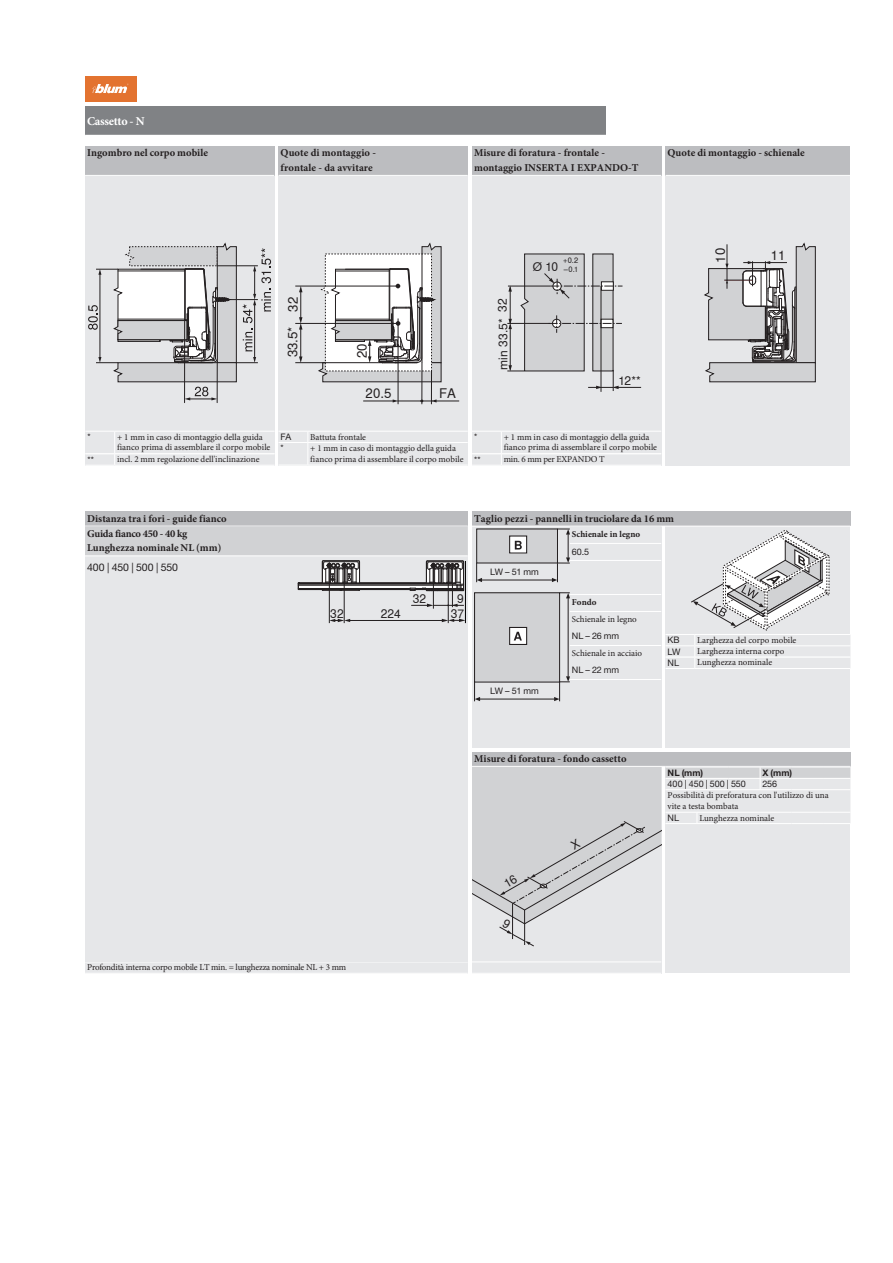
<style>
.page{position:relative;width:893px;height:1263px;background:#fff}
.page>*{position:absolute;margin:0;border:0;box-sizing:border-box;transform-origin:0 0}
.t1{font:13.2px "Nimbus Sans Global";color:#231f20}
.t2{font:12px "Nimbus Sans Global";color:#231f20}
.t3{font:700 12px "Minion Pro";letter-spacing:-.025em;color:#fff}
.t4{font:700 10.5px/14.9px "Minion Pro";letter-spacing:.005em;color:#231f20}
.t5{font:10.5px "Helvetica Neue LT Pro";letter-spacing:-.01em;color:#231f20}
.t6{font:9px/10.8px "Minion Pro";color:#231f20}
.t7{font:9px "Minion Pro";letter-spacing:-.025em;color:#231f20}
.t8{font:9px "Helvetica Neue LT Pro";letter-spacing:-.005em;color:#231f20}
.t9{font:700 9px "Minion Pro";letter-spacing:.005em;color:#231f20}
.t10{font:700 9px "Helvetica Neue LT Pro";color:#231f20}
.t11{font:7.5px/9px "Nimbus Sans Global";color:#231f20}
</style>
<div class="page">
<div style="left:85px;top:176px;width:189px;height:255px;background:#e6e7e9"></div>
<div style="left:279px;top:176px;width:189px;height:255px;background:#e6e7e9"></div>
<div style="left:472px;top:176px;width:189px;height:255px;background:#e6e7e9"></div>
<div style="left:665px;top:176px;width:185px;height:255px;background:#e6e7e9"></div>
<div style="left:472px;top:526px;width:189px;height:221px;background:#e6e7e9"></div>
<div style="left:665px;top:634px;width:185px;height:113px;background:#e6e7e9"></div>
<div style="left:472px;top:767px;width:189px;height:194px;background:#e6e7e9"></div>
<div style="left:665px;top:767px;width:185px;height:206px;background:#e6e7e9"></div>
<hr style="left:217px;top:361px;width:1px;height:42px;background:#231f20">
<svg style="left:88px;top:243px;width:183px;height:157px"></svg>
<hr style="left:184px;top:319px;width:1px;height:84px;background:#231f20">
<hr style="left:295px;top:323px;width:103px;height:1px;background:#231f20">
<hr style="left:300px;top:328px;width:1px;height:30px;background:#231f20">
<svg style="left:299px;top:356px;width:3px;height:6px"></svg>
<hr style="left:295px;top:286px;width:103px;height:1px;background:#231f20">
<svg style="left:299px;top:286px;width:3px;height:44px"></svg>
<hr style="left:295px;top:362px;width:103px;height:1px;background:#231f20">
<svg style="left:318px;top:243px;width:123px;height:139px;background:#d3d3d4"></svg>
<hr style="left:422px;top:363px;width:1px;height:41px;background:#231f20">
<hr style="left:431px;top:371px;width:1px;height:33px;background:#231f20">
<hr style="left:398px;top:319px;width:1px;height:85px;background:#231f20">
<hr style="left:363px;top:401px;width:31px;height:1px;background:#231f20">
<svg style="left:393px;top:399px;width:66px;height:3px"></svg>
<hr style="left:601px;top:286px;width:1px;height:106px;background:#231f20">
<svg style="left:507px;top:253px;width:134px;height:138px"></svg>
<hr style="left:510px;top:325px;width:1px;height:44px;background:#231f20">
<svg style="left:704px;top:243px;width:112px;height:139px"></svg>
<div style="left:477px;top:529px;width:80px;height:34px;background:#d1d2d4"></div>
<div style="left:475px;top:593px;width:85px;height:89px;background:#d1d2d4"></div>
<div style="left:474px;top:592px;width:86px;height:90px;border:1px solid #231f20"></div>
<svg style="left:476px;top:563px;width:6px;height:19px"></svg>
<hr style="left:482px;top:580px;width:70px;height:1px;background:#231f20">
<svg style="left:474px;top:682px;width:6px;height:19px"></svg>
<hr style="left:480px;top:699px;width:74px;height:1px;background:#231f20">
<div style="left:510px;top:627px;width:17px;height:17px;background:#fff"></div>
<div style="left:509px;top:627px;width:18px;height:18px;border:1px solid #231f20"></div>
<svg style="left:514px;top:632px;width:8px;height:8px"></svg>
<div style="left:510px;top:536px;width:17px;height:17px;background:#fff"></div>
<div style="left:509px;top:535px;width:18px;height:18px;border:1px solid #231f20"></div>
<svg style="left:515px;top:541px;width:7px;height:8px"></svg>
<div style="left:85px;top:106px;width:521px;height:29px;background:#808285"></div>
<div style="left:85px;top:146px;width:189px;height:29px;background:#bcbdc0"></div>
<div style="left:279px;top:146px;width:189px;height:29px;background:#bcbdc0"></div>
<div style="left:472px;top:146px;width:189px;height:29px;background:#bcbdc0"></div>
<div style="left:665px;top:146px;width:185px;height:29px;background:#bcbdc0"></div>
<div style="left:85px;top:511px;width:383px;height:15px;background:#bcbdc0"></div>
<div style="left:472px;top:511px;width:378px;height:15px;background:#bcbdc0"></div>
<hr style="left:472px;top:526px;width:378px;height:1px;background:#fff">
<div style="left:472px;top:752px;width:378px;height:14px;background:#bcbdc0"></div>
<svg style="left:85px;top:431px;width:576px;height:35px;background:#e8e9ea"></svg>
<hr style="left:501px;top:465px;width:160px;height:1px;background:#fff">
<svg style="left:552px;top:526px;width:298px;height:175px"></svg>
<hr style="left:570px;top:543px;width:91px;height:1px;background:#fff">
<hr style="left:570px;top:560px;width:91px;height:1px;background:#fff">
<hr style="left:570px;top:594px;width:91px;height:1px;background:#fff">
<hr style="left:570px;top:611px;width:91px;height:1px;background:#fff">
<hr style="left:570px;top:645px;width:91px;height:1px;background:#fff">
<hr style="left:570px;top:679px;width:91px;height:1px;background:#fff">
<div style="left:665px;top:431px;width:185px;height:34px;background:#e6e7e9"></div>
<div style="left:85px;top:962px;width:383px;height:11px;background:#e6e7e9"></div>
<div style="left:472px;top:962px;width:189px;height:11px;background:#e6e7e9"></div>
<div style="left:85px;top:591px;width:383px;height:370px;background:#e6e7e9"></div>
<svg style="left:85px;top:526px;width:383px;height:65px;background:#cfcfd1"></svg>
<hr style="left:448px;top:563px;width:1px;height:60px;background:#231f20">
<hr style="left:433px;top:563px;width:1px;height:46px;background:#231f20">
<hr style="left:329px;top:562px;width:1px;height:61px;background:#231f20">
<hr style="left:344px;top:563px;width:1px;height:60px;background:#231f20">
<hr style="left:349px;top:620px;width:94px;height:1px;background:#231f20">
<svg style="left:442px;top:619px;width:23px;height:3px"></svg>
<hr style="left:465px;top:561px;width:1px;height:62px;background:#000001">
<svg style="left:329px;top:619px;width:21px;height:3px"></svg>
<svg style="left:411px;top:604px;width:53px;height:3px"></svg>
<hr style="left:452px;top:563px;width:1px;height:44px;background:#231f20">
<div style="left:85px;top:77px;width:51px;height:25px;background:#e37330"></div>
<svg style="left:92px;top:84px;width:36px;height:9px"></svg>
<svg style="left:472px;top:767px;width:378px;height:179px"></svg>
<h2 class="t3" style="left:87px;top:113px;width:59px">Cassetto - N</h2>
<p class="t4" style="left:87px;top:145px;width:122px">Ingombro nel corpo mobile</p>
<p class="t4" style="left:281px;top:145px;width:97px">Quote di montaggio - frontale - da avvitare</p>
<p class="t4" style="left:474px;top:145px;width:166px">Misure di foratura - frontale - montaggio INSERTA I EXPANDO-T</p>
<p class="t4" style="left:668px;top:145px;width:139px">Quote di montaggio - schienale</p>
<h1 class="t1" style="left:285px;top:312px;width:16px;rotate:-90deg">32</h1>
<h1 class="t1" style="left:285px;top:357px;width:32px;rotate:-90deg">33.5*</h1>
<h1 class="t1" style="left:355px;top:358px;width:16px;rotate:-90deg">20</h1>
<h1 class="t1" style="left:366px;top:386px;width:27px">20.5</h1>
<h1 class="t1" style="left:439px;top:386px;width:18px">FA</h1>
<h2 class="t2" style="left:496px;top:312px;width:15px;rotate:-90deg">32</h2>
<h2 class="t2" style="left:496px;top:370px;width:53px;rotate:-90deg">min 33.5*</h2>
<h2 class="t2" style="left:533px;top:260px;width:27px">Ø 10</h2>
<p class="t11" style="left:563px;top:256px;width:17px">+0.2 –0.1</p>
<h2 class="t2" style="left:619px;top:374px;width:24px">12**</h2>
<p class="t8" style="left:87px;top:431px;width:5px">*</p>
<p class="t6" style="left:117px;top:431px;width:155px">+ 1 mm in caso di montaggio della guida fianco prima di assemblare il corpo mobile</p>
<p class="t8" style="left:87px;top:454px;width:8px">**</p>
<p class="t6" style="left:117px;top:454px;width:144px">incl. 2 mm regolazione dell'inclinazione</p>
<p class="t8" style="left:281px;top:431px;width:12px">FA</p>
<p class="t6" style="left:310px;top:431px;width:57px">Battuta frontale</p>
<p class="t8" style="left:281px;top:443px;width:5px">*</p>
<p class="t6" style="left:310px;top:442px;width:155px">+ 1 mm in caso di montaggio della guida fianco prima di assemblare il corpo mobile</p>
<p class="t8" style="left:474px;top:431px;width:5px">*</p>
<p class="t6" style="left:504px;top:431px;width:155px">+ 1 mm in caso di montaggio della guida fianco prima di assemblare il corpo mobile</p>
<p class="t8" style="left:474px;top:454px;width:8px">**</p>
<p class="t7" style="left:504px;top:454px;width:102px">min. 6 mm per EXPANDO T</p>
<p class="t4" style="left:87px;top:511px;width:141px">Distanza tra i fori - guide fianco</p>
<p class="t4" style="left:474px;top:511px;width:201px">Taglio pezzi - pannelli in truciolare da 16 mm</p>
<p class="t4" style="left:87px;top:525px;width:136px">Guida fianco 450 - 40 kg<br>Lunghezza nominale NL (mm)</p>
<p class="t5" style="left:87px;top:561px;width:92px">400 | 450 | 500 | 550</p>
<p class="t8" style="left:490px;top:566px;width:50px">LW – 51 mm</p>
<p class="t9" style="left:572px;top:528px;width:70px">Schienale in legno</p>
<p class="t8" style="left:572px;top:546px;width:19px">60.5</p>
<h1 class="t1" style="left:713px;top:263px;width:16px;rotate:-90deg">10</h1>
<h1 class="t1" style="left:771px;top:248px;width:16px">11</h1>
<h2 class="t2" style="left:413px;top:592px;width:15px">32</h2>
<h2 class="t2" style="left:457px;top:591px;width:8px">9</h2>
<h2 class="t2" style="left:330px;top:607px;width:15px">32</h2>
<h2 class="t2" style="left:451px;top:607px;width:15px">37</h2>
<h2 class="t2" style="left:381px;top:607px;width:22px">224</h2>
<p class="t8" style="left:490px;top:685px;width:50px">LW – 51 mm</p>
<p class="t9" style="left:572px;top:597px;width:26px">Fondo</p>
<p class="t6" style="left:572px;top:614px;width:66px">Schienale in legno</p>
<p class="t8" style="left:572px;top:631px;width:49px">NL – 26 mm</p>
<p class="t6" style="left:572px;top:648px;width:72px">Schienale in acciaio</p>
<p class="t8" style="left:572px;top:665px;width:49px">NL – 22 mm</p>
<p class="t4" style="left:474px;top:751px;width:154px">Misure di foratura - fondo cassetto</p>
<p class="t8" style="left:668px;top:635px;width:14px">KB</p>
<p class="t6" style="left:697px;top:634px;width:101px">Larghezza del corpo mobile</p>
<p class="t8" style="left:668px;top:646px;width:14px">LW</p>
<p class="t6" style="left:697px;top:646px;width:89px">Larghezza interna corpo</p>
<p class="t8" style="left:668px;top:657px;width:13px">NL</p>
<p class="t6" style="left:697px;top:657px;width:76px">Lunghezza nominale</p>
<p class="t10" style="left:668px;top:767px;width:37px">NL (mm)</p>
<p class="t10" style="left:762px;top:767px;width:31px">X (mm)</p>
<p class="t8" style="left:668px;top:779px;width:80px">400 | 450 | 500 | 550</p>
<p class="t8" style="left:762px;top:779px;width:16px">256</p>
<p class="t6" style="left:668px;top:789px;width:163px;line-height:11.4px">Possibilità di preforatura con l'utilizzo di una vite a testa bombata</p>
<p class="t8" style="left:668px;top:812px;width:13px">NL</p>
<p class="t6" style="left:699px;top:812px;width:76px">Lunghezza nominale</p>
<p class="t7" style="left:87px;top:962px;width:261px">Profondità interna corpo mobile LT min. = lunghezza nominale NL + 3 mm</p>
</div>
